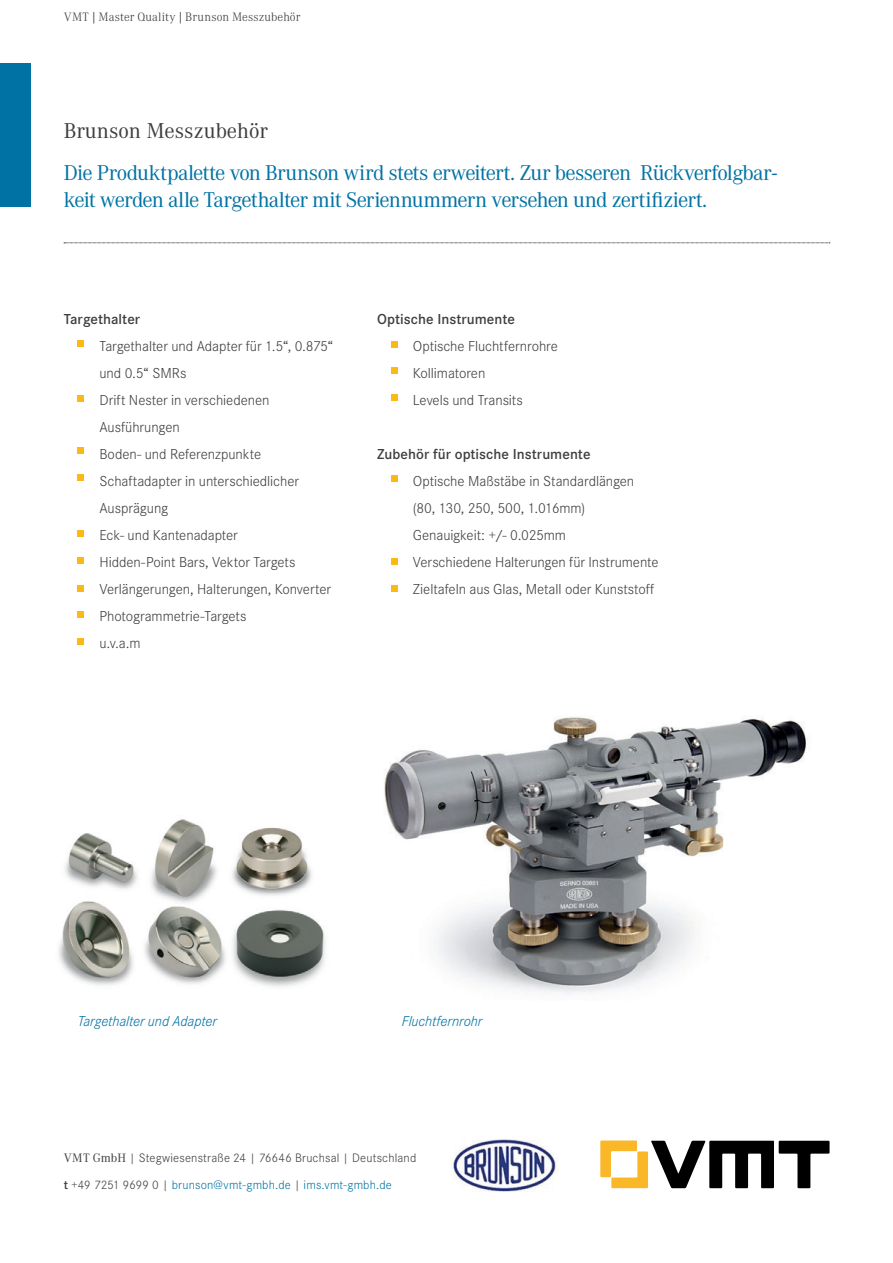
<style>
.page{position:relative;width:893px;height:1263px;background:#fff}
.page>*{position:absolute;margin:0;border:0;box-sizing:border-box;transform-origin:0 0}
.t1{font:21px/27px "Corporate A";letter-spacing:-.035em;color:#0073a4}
.t2{font:21px "Corporate A";color:#3e3e3f}
.t3{font:300 15px/27px "Corporate S";letter-spacing:-.005em;color:#3e3e3f}
.t4{font:600 15px "Corporate S";letter-spacing:.005em;color:#3e3e3f}
.t5{font:italic 300 15px "Corporate S";letter-spacing:-.005em;color:#0073a4}
.t6{font:300 12.75px/27px "Corporate S";letter-spacing:.01em;color:#3e3e3f}
.t7{font:300 12px "Corporate A";letter-spacing:.005em;color:#3e3e3f}
.s1{font-family:"Corporate A";font-weight:400;font-size:12px}
.s2{font-weight:600}
.s3{color:#0073a4}
</style>
<div class="page">
<div style="left:0;top:64px;width:30px;height:143px;background:#0073a4"></div>
<svg style="left:64px;top:243px;width:766px;height:1px"></svg>
<svg style="left:600px;top:1140px;width:229px;height:48px"></svg>
<img style="left:383px;top:716px;width:426px;height:278px">
<img style="left:58px;top:819px;width:268px;height:168px">
<svg style="left:78px;top:341px;width:6px;height:6px"></svg>
<svg style="left:78px;top:395px;width:6px;height:6px"></svg>
<svg style="left:78px;top:447px;width:6px;height:6px"></svg>
<svg style="left:391px;top:341px;width:6px;height:6px"></svg>
<div style="left:391px;top:367px;width:6px;height:7px;background:#fcb814"></div>
<svg style="left:391px;top:394px;width:6px;height:6px"></svg>
<div style="left:391px;top:475px;width:6px;height:7px;background:#fcb814"></div>
<div style="left:391px;top:558px;width:6px;height:7px;background:#fcb814"></div>
<svg style="left:391px;top:585px;width:6px;height:6px"></svg>
<svg style="left:78px;top:475px;width:6px;height:6px"></svg>
<svg style="left:78px;top:530px;width:6px;height:6px"></svg>
<svg style="left:78px;top:557px;width:6px;height:6px"></svg>
<svg style="left:78px;top:585px;width:6px;height:6px"></svg>
<svg style="left:78px;top:612px;width:6px;height:6px"></svg>
<svg style="left:78px;top:638px;width:6px;height:6px"></svg>
<img style="left:453px;top:1139px;width:104px;height:53px">
<p class="t7" style="left:64px;top:10px;width:238px">VMT | Master Quality | Brunson Messzubehör</p>
<h1 class="t2" style="left:64px;top:118px;width:206px">Brunson Messzubehör</h1>
<h1 class="t1" style="left:64px;top:159px;width:715px">Die Produktpalette von Brunson wird stets erweitert. Zur besseren Rückverfolgbar&shy;keit werden alle Targethalter mit Seriennummern versehen und zertifiziert.</h1>
<p class="t4" style="left:64px;top:310px;width:78px">Targethalter</p>
<p class="t3" style="left:99px;top:333px;width:235px">Targethalter und Adapter für 1.5“, 0.875“ und 0.5“ SMRs<br>Drift Nester in verschiedenen<br>Ausführungen<br>Boden- und Referenzpunkte<br>Schaftadapter in unterschiedlicher<br>Ausprägung<br>Eck- und Kantenadapter<br>Hidden-Point Bars, Vektor Targets<br>Verlängerungen, Halterungen, Konverter<br>Photogrammetrie-Targets<br>u.v.a.m</p>
<p class="t4" style="left:377px;top:310px;width:139px">Optische Instrumente</p>
<p class="t3" style="left:413px;top:333px;width:147px">Optische Fluchtfernrohre<br>Kollimatoren<br>Levels und Transits</p>
<p class="t4" style="left:377px;top:445px;width:215px">Zubehör für optische Instrumente</p>
<p class="t3" style="left:413px;top:468px;width:247px">Optische Maßstäbe in Standardlängen (80, 130, 250, 500, 1.016mm)<br>Genauigkeit: +/- 0.025mm<br>Verschiedene Halterungen für Instrumente Zieltafeln aus Glas, Metall oder Kunststoff</p>
<p class="t5" style="left:78px;top:1013px;width:141px">Targethalter und Adapter</p>
<p class="t5" style="left:402px;top:1013px;width:82px">Fluchtfernrohr</p>
<p class="t6" style="left:64px;top:1144px;width:354px"><span class="s1">VMT GmbH</span> | Stegwiesenstraße 24 | 76646 Bruchsal | Deutschland <span class="s2">t</span> +49 7251 9699 0 | <span class="s3">brunson@vmt-gmbh.de</span> | <span class="s3">ims.vmt-gmbh.de</span></p>
</div>
